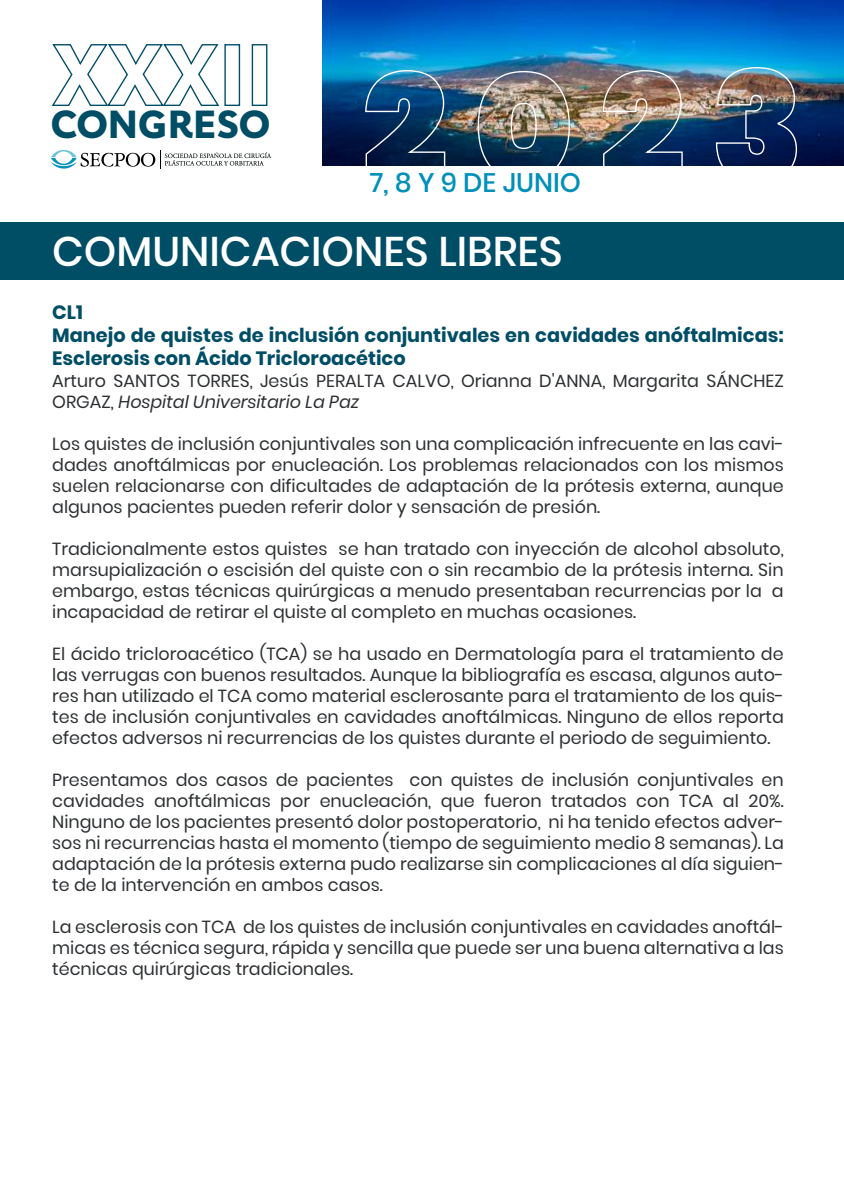
<style>
.page{position:relative;width:844px;height:1191px;background:#fff}
.page>*{position:absolute;margin:0;border:0;box-sizing:border-box;transform-origin:0 0}
.t1{font:500 41.3px "Poppins";color:#fff}
.t2{font:700 38.5px "Carnero";color:#004d66}
.t3{font:500 26.78px "Poppins";color:#0090ba}
.t4{font:700 19.25px/23.1px "Poppins";color:#004d66}
.t5{font:17.5px/21px "Poppins";color:#2d3032;text-align:justify}
.s1{font-style:italic}
</style>
<div class="page">
<img style="left:322px;top:0;width:521px;height:165px">
<svg style="left:51px;top:44px;width:169px;height:62px"></svg>
<div style="left:224px;top:44px;width:16px;height:62px;border:1px solid #004d66"></div>
<div style="left:252px;top:44px;width:15px;height:62px;border:1px solid #004d66"></div>
<svg style="left:51px;top:150px;width:220px;height:19px"></svg>
<img style="left:364px;top:69px;width:82px;height:97px">
<img style="left:477px;top:70px;width:93px;height:96px">
<img style="left:601px;top:69px;width:82px;height:97px">
<img style="left:715px;top:66px;width:82px;height:100px">
<div style="left:0;top:222px;width:843px;height:58px;background:#004d66"></div>
<h2 class="t2" style="left:51px;top:109px;width:221px">CONGRESO</h2>
<h3 class="t3" style="left:370px;top:171px;width:213px">7, 8 Y 9 DE JUNIO</h3>
<h1 class="t1" style="left:52px;top:234px;width:512px">COMUNICACIONES LIBRES</h1>
<p class="t4" style="left:52px;top:301px;width:732px">CL1<br>Manejo de quistes de inclusión conjuntivales en cavidades anóftalmicas:<br>Esclerosis con Ácido Tricloroacético</p>
<p class="t5" style="left:52px;top:370px;width:732px">Arturo SANTOS TORRES, Jesús PERALTA CALVO, Orianna D'ANNA, Margarita SÁNCHEZ<br>ORGAZ, <span class="s1">Hospital Universitario La Paz</span></p>
<p class="t5" style="left:52px;top:433px;width:732px">Los quistes de inclusión conjuntivales son una complicación infrecuente en las cavi&shy;dades anoftálmicas por enucleación. Los problemas relacionados con los mismos suelen relacionarse con dificultades de adaptación de la prótesis externa, aunque algunos pacientes pueden referir dolor y sensación de presión.</p>
<p class="t5" style="left:52px;top:538px;width:732px">Tradicionalmente estos quistes se han tratado con inyección de alcohol absoluto, marsupialización o escisión del quiste con o sin recambio de la prótesis interna. Sin embargo, estas técnicas quirúrgicas a menudo presentaban recurrencias por la a incapacidad de retirar el quiste al completo en muchas ocasiones.</p>
<p class="t5" style="left:52px;top:643px;width:733px">El ácido tricloroacético (TCA) se ha usado en Dermatología para el tratamiento de las verrugas con buenos resultados. Aunque la bibliografía es escasa, algunos auto&shy;res han utilizado el TCA como material esclerosante para el tratamiento de los quis&shy;tes de inclusión conjuntivales en cavidades anoftálmicas. Ninguno de ellos reporta efectos adversos ni recurrencias de los quistes durante el periodo de seguimiento.</p>
<p class="t5" style="left:52px;top:769px;width:733px">Presentamos dos casos de pacientes con quistes de inclusión conjuntivales en cavidades anoftálmicas por enucleación, que fueron tratados con TCA al 20%.<br>Ninguno de los pacientes presentó dolor postoperatorio, ni ha tenido efectos adver&shy;sos ni recurrencias hasta el momento (tiempo de seguimiento medio 8 semanas). La adaptación de la prótesis externa pudo realizarse sin complicaciones al día siguien&shy;te de la intervención en ambos casos.</p>
<p class="t5" style="left:52px;top:916px;width:733px">La esclerosis con TCA de los quistes de inclusión conjuntivales en cavidades anoftál&shy;micas es técnica segura, rápida y sencilla que puede ser una buena alternativa a las técnicas quirúrgicas tradicionales.</p>
</div>
